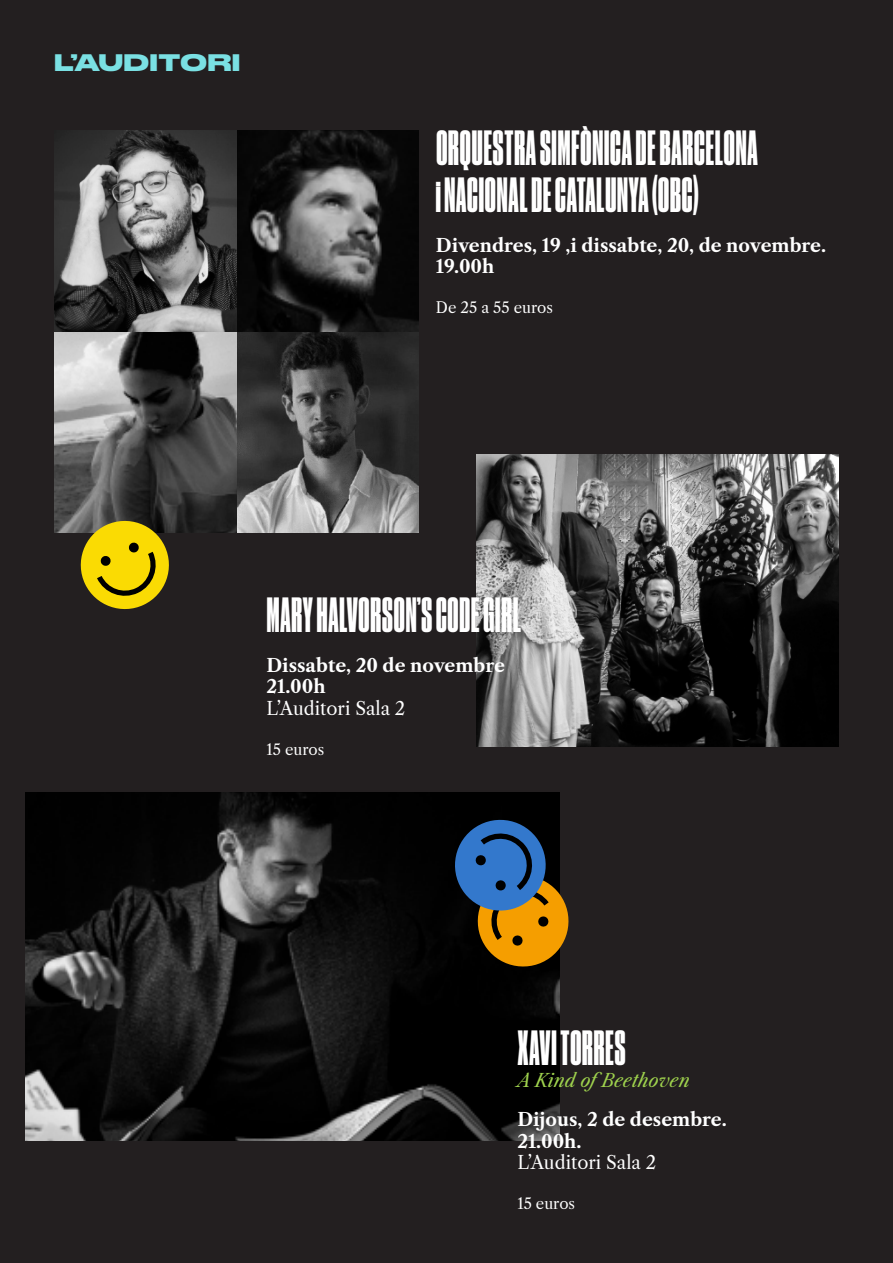
<style>
.page{position:relative;width:893px;height:1263px;background:#231f20}
.page>*{position:absolute;margin:0;border:0;box-sizing:border-box;transform-origin:0 0}
.t1{font:46.5px "Druk X Condensed Super";letter-spacing:.02em;color:#fff}
.t2{font:700 22.5px "Druk Wide";letter-spacing:.02em;color:#7ae0e3}
.t3{font:700 18px/21.6px "Libre Caslon Text";color:#fff}
.t4{font:18px "Libre Caslon Text";color:#fff}
.t5{font:italic 18px "Libre Caslon Text";color:#9ed14d}
.t6{font:15px "Libre Caslon Text";color:#fff}
</style>
<div class="page">
<img style="left:54px;top:131px;width:364px;height:402px">
<img style="left:26px;top:793px;width:533px;height:347px">
<img style="left:476px;top:454px;width:363px;height:293px">
<svg style="left:449px;top:814px;width:120px;height:158px;background:#4d4c40"></svg>
<svg style="left:75px;top:515px;width:100px;height:95px"></svg>
<p class="t2" style="left:54px;top:44px;width:188px">L’AUDITORI</p>
<p class="t1" style="left:436px;top:121px;width:323px">ORQUESTRA SIMFÒNICA DE BARCELONA</p>
<p class="t1" style="left:436px;top:168px;width:264px">i NACIONAL DE CATALUNYA (OBC)</p>
<p class="t3" style="left:436px;top:234px;width:392px">Divendres, 19 ,i dissabte, 20, de novembre.<br>19.00h</p>
<p class="t6" style="left:436px;top:298px;width:118px">De 25 a 55 euros</p>
<p class="t1" style="left:267px;top:588px;width:256px">MARY HALVORSON’S CODE GIRL</p>
<p class="t3" style="left:266px;top:654px;width:240px">Dissabte, 20 de novembre</p>
<p class="t3" style="left:266px;top:676px;width:61px">21.00h</p>
<p class="t4" style="left:266px;top:697px;width:140px">L’Auditori Sala 2</p>
<p class="t6" style="left:266px;top:740px;width:59px">15 euros</p>
<p class="t1" style="left:518px;top:1021px;width:109px">XAVI TORRES</p>
<p class="t5" style="left:517px;top:1069px;width:174px">A Kind ofBeethoven</p>
<p class="t3" style="left:517px;top:1109px;width:211px">Dijous, 2 de desembre.</p>
<p class="t3" style="left:517px;top:1130px;width:66px">21.00h.</p>
<p class="t4" style="left:517px;top:1152px;width:140px">L’Auditori Sala 2</p>
<p class="t6" style="left:517px;top:1194px;width:59px">15 euros</p>
</div>
